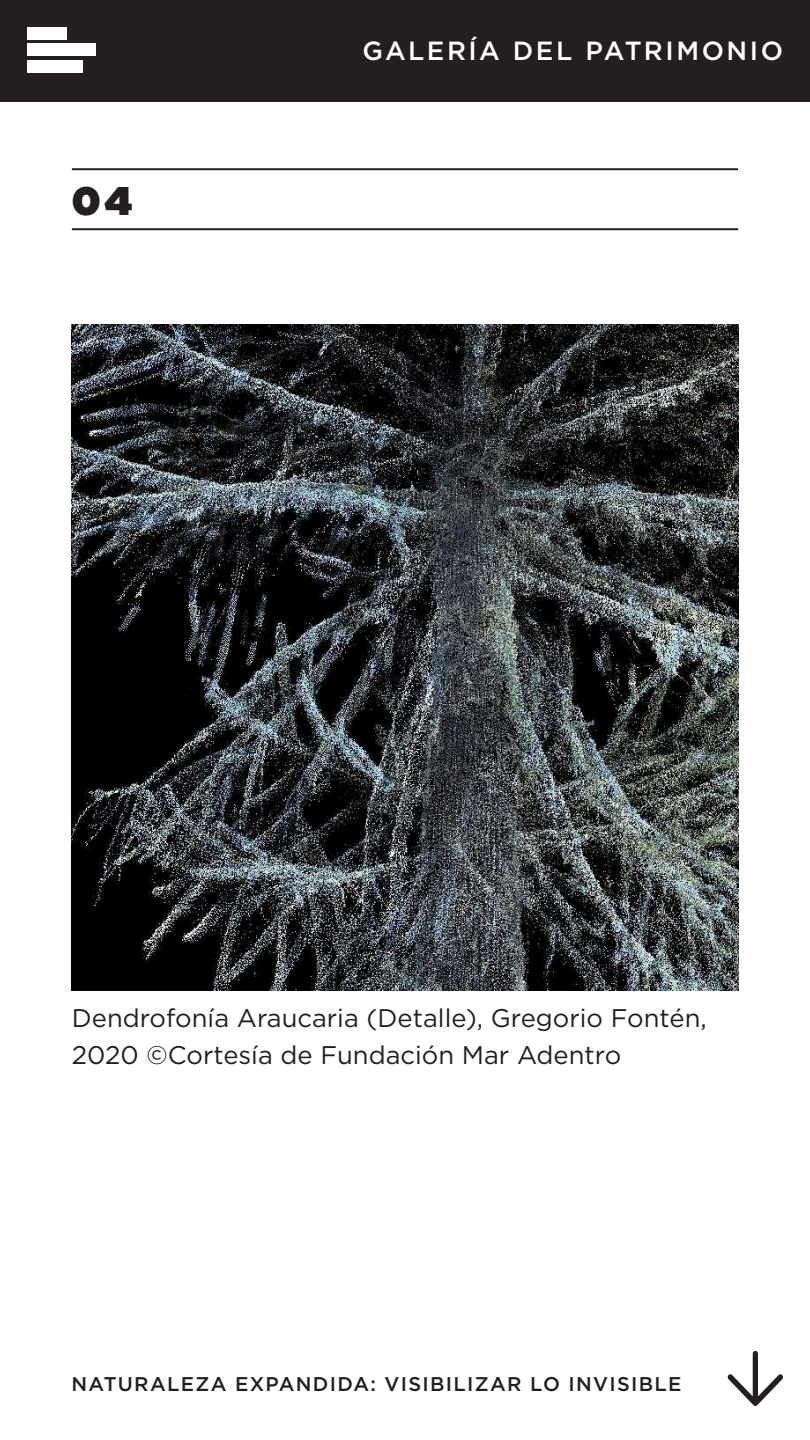
<style>
.page{position:relative;width:810px;height:1440px;background:#fff}
.page>*{position:absolute;margin:0;border:0;box-sizing:border-box;transform-origin:0 0}
.t1{font:900 39.75px "Gotham";color:#231f20}
.t2{font:500 26.25px "Gotham";letter-spacing:.095em;color:#fff}
.t3{font:25.5px/37.5px "Gotham";color:#231f20}
.t4{font:500 19.88px "Gotham";letter-spacing:.065em;color:#231f20}
</style>
<div class="page">
<div style="left:0;top:0;width:810px;height:101px;background:#231f20"></div>
<div style="left:27px;top:27px;width:39px;height:12px;background:#fff"></div>
<div style="left:27px;top:44px;width:68px;height:12px;background:#fff"></div>
<div style="left:27px;top:60px;width:55px;height:13px;background:#fff"></div>
<hr style="left:72px;top:168px;width:666px;height:2px;background:#231f20">
<hr style="left:72px;top:228px;width:666px;height:2px;background:#231f20">
<svg style="left:727px;top:1351px;width:56px;height:55px"></svg>
<img style="left:72px;top:324px;width:666px;height:666px">
<h1 class="t1" style="left:72px;top:172px;width:62px">04</h1>
<p class="t2" style="left:362px;top:33px;width:422px">GALERÍA DEL PATRIMONIO</p>
<p class="t3" style="left:72px;top:998px;width:636px">Dendrofonía Araucaria (Detalle), Gregorio Fontén,<br>2020 ©Cortesía de Fundación Mar Adentro</p>
<p class="t4" style="left:71px;top:1371px;width:612px">NATURALEZA EXPANDIDA: VISIBILIZAR LO INVISIBLE</p>
</div>
